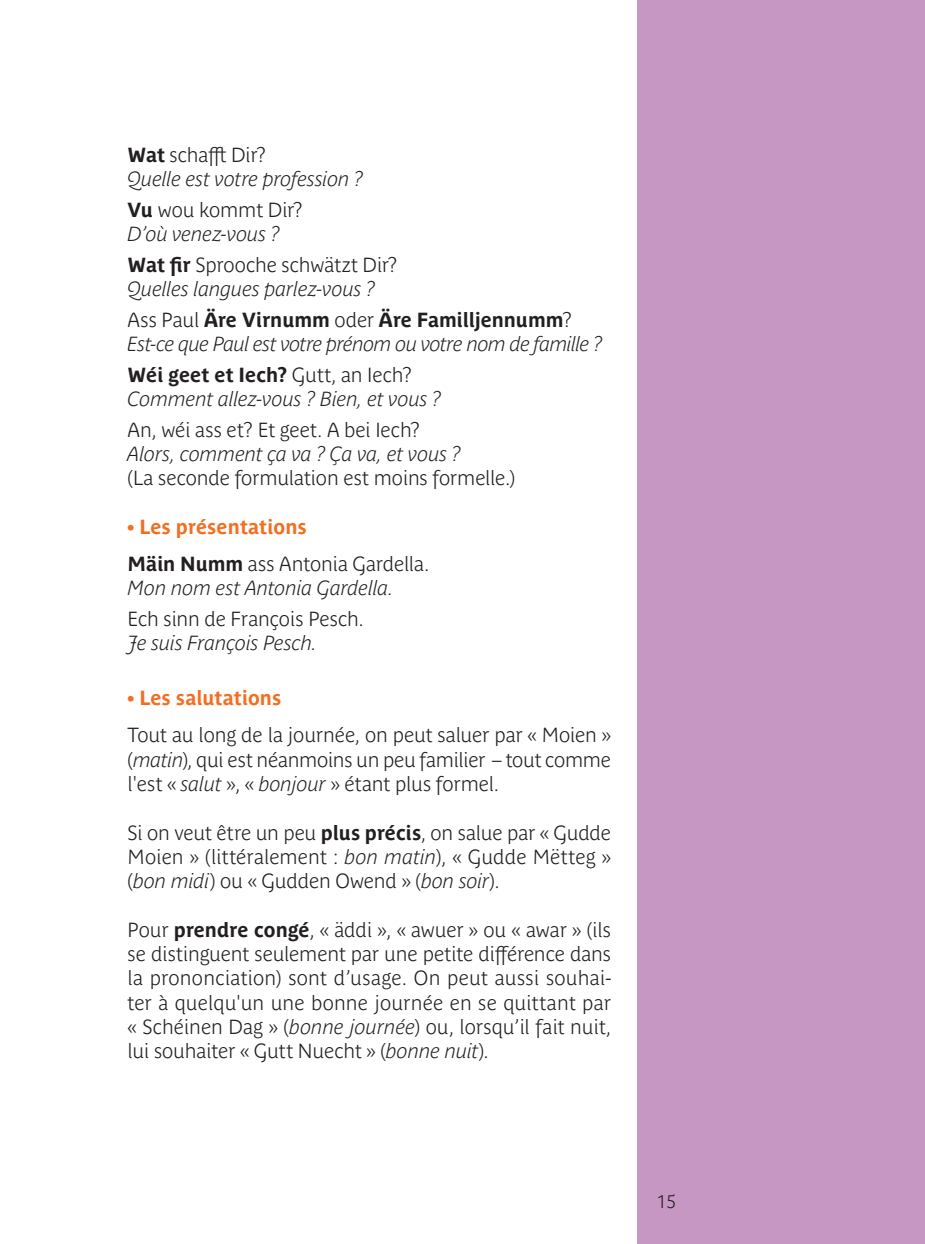
<style>
.page{position:relative;width:925px;height:1244px;background:#fff}
.page>*{position:absolute;margin:0;border:0;box-sizing:border-box;transform-origin:0 0}
.t1{font:700 20.25px/24.3px "Parisine Plus Pro Clair";letter-spacing:-.005em;color:#231f20}
.t2{font:italic 700 20.25px/24.3px "Parisine Plus Pro Clair";letter-spacing:-.01em;color:#231f20}
.t3{font:700 18px "Parisine Plus Pro Clair";color:#231f20}
.s1{font-family:"Parisine Plus Pro";font-style:normal}
.s2{font-style:normal}
.s3{font-style:italic}
.s4{font-family:"Parisine Plus Pro";color:#f36e21}
.s5{font-family:"Parisine Plus Pro"}
</style>
<div class="page">
<div style="left:638px;top:0;width:287px;height:1244px;background:#c797c4"></div>
<p class="t2" style="left:128px;top:141px;width:237px"><span class="s1">Wat</span> <span class="s2">schafft Dir?<br></span>Quelle est votre profession ?</p>
<p class="t2" style="left:128px;top:196px;width:177px"><span class="s1">Vu</span> <span class="s2">wou kommt Dir?<br></span>D’où venez-vous ?</p>
<p class="t2" style="left:128px;top:251px;width:271px"><span class="s1">Wat fir</span> <span class="s2">Sprooche schwätzt Dir?<br></span>Quelles langues parlez-vous ?</p>
<p class="t2" style="left:128px;top:306px;width:476px"><span class="s2">Ass Paul</span> <span class="s1">Äre Virnumm</span> <span class="s2">oder</span> <span class="s1">Äre Familljennumm</span><span class="s2">?<br></span>Est-ce que Paul est votre prénom ou votre nom de famille ?</p>
<p class="t2" style="left:128px;top:361px;width:315px"><span class="s1">Wéi geet et Iech?</span> <span class="s2">Gutt, an Iech?<br></span>Comment allez-vous ? Bien, et vous ?</p>
<p class="t1" style="left:128px;top:415px;width:389px">An, wéi ass et? Et geet. A bei Iech?<br><span class="s3">Alors, comment ça va ? Ça va, et vous ?<br></span>(La seconde formulation est moins formelle.)</p>
<p class="t1" style="left:128px;top:506px;width:303px;line-height:37.1px"><span class="s4">• Les présentations<br></span><span class="s5">Mäin Numm</span> ass Antonia Gardella.</p>
<p class="t2" style="left:128px;top:571px;width:268px;line-height:30.6px">Mon nom est Antonia Gardella.<br><span class="s2">Ech sinn de François Pesch.</span></p>
<p class="t2" style="left:128px;top:629px;width:191px">Je suis François Pesch.</p>
<p class="t1" style="left:128px;top:678px;width:485px;line-height:37.1px"><span class="s4">• Les salutations<br></span>Tout au long de la journée, on peut saluer par « Moien »</p>
<p class="t1" style="left:128px;top:745px;width:485px">(<span class="s3">matin</span>), qui est néanmoins un peu familier – tout comme l'est « <span class="s3">salut</span> », « <span class="s3">bonjour</span> » étant plus formel.</p>
<p class="t1" style="left:128px;top:818px;width:485px;text-align:justify">Si on veut être un peu <span class="s5">plus précis</span>, on salue par « Gudde Moien » (littéralement : <span class="s3">bon matin</span>), « Gudde Mëtteg » (<span class="s3">bon midi</span>) ou « Gudden Owend » (<span class="s3">bon soir</span>).</p>
<p class="t1" style="left:128px;top:915px;width:485px;text-align:justify">Pour <span class="s5">prendre congé</span>, « äddi », « awuer » ou « awar » (ils se distinguent seulement par une petite différence dans la prononciation) sont d’usage. On peut aussi souhai&shy;ter à quelqu'un une bonne journée en se quittant par « Schéinen Dag » (<span class="s3">bonne journée</span>) ou, lorsqu’il fait nuit, lui souhaiter « Gutt Nuecht » (<span class="s3">bonne nuit</span>).</p>
<p class="t3" style="left:657px;top:1188px;width:20px">15</p>
</div>
